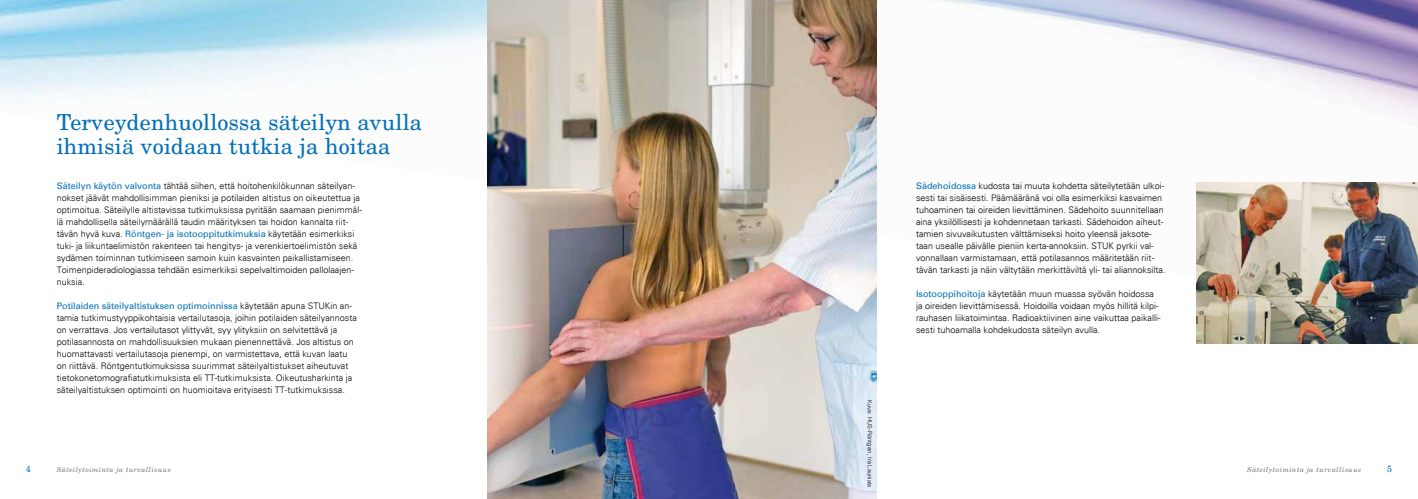
<style>
.page{position:relative;width:1418px;height:499px;background:#fff}
.page>*{position:absolute;margin:0;border:0;box-sizing:border-box;transform-origin:0 0}
.t1{font:22px/24px "New Century Schlbk LT Std";letter-spacing:.01em;color:#006fb7}
.t2{font:300 9px/12px "Univers";color:#000}
.t3{font:9px "New Century Schlbk LT Std";color:#006fb7}
.t4{font:italic 7px "New Century Schlbk LT Std";letter-spacing:.07em;color:#707172}
.t5{font:300 6px "Univers";color:#000}
.s1{font-weight:400;color:#006fb7}
</style>
<div class="page">
<img style="left:0;top:0;width:1417px;height:291px">
<img style="left:487px;top:0;width:389px;height:499px">
<img style="left:1196px;top:183px;width:221px;height:161px">
<h1 class="t1" style="left:57px;top:110px;width:367px">Terveydenhuollossa säteilyn avulla ihmisiä voidaan tutkia ja hoitaa</h1>
<p class="t2" style="left:57px;top:179px;width:307px"><span class="s1">Säteilyn käytön valvonta</span> tähtää siihen, että hoitohenkilökunnan säteilyan&shy;nokset jäävät mahdollisimman pieniksi ja potilaiden altistus on oikeutettua ja optimoitua. Säteilylle altistavissa tutkimuksissa pyritään saamaan pienimmäl&shy;lä mahdollisella säteilymäärällä taudin määrityksen tai hoidon kannalta riit&shy;tävän hyvä kuva. <span class="s1">Röntgen- ja isotooppitutkimuksia</span> käytetään esimerkiksi tuki- ja liikuntaelimistön rakenteen tai hengitys- ja verenkiertoelimistön sekä sydämen toiminnan tutkimiseen samoin kuin kasvainten paikallistamiseen.<br>Toimenpideradiologiassa tehdään esimerkiksi sepelvaltimoiden pallolaajen&shy;nuksia.</p>
<p class="t2" style="left:57px;top:299px;width:302px"><span class="s1">Potilaiden säteilyaltistuksen optimoinnissa</span> käytetään apuna STUKin an&shy;tamia tutkimustyyppikohtaisia vertailutasoja, joihin potilaiden säteilyannosta on verrattava. Jos vertailutasot ylittyvät, syy ylityksiin on selvitettävä ja potilasannosta on mahdollisuuksien mukaan pienennettävä. Jos altistus on huomattavasti vertailutasoja pienempi, on varmistettava, että kuvan laatu on riittävä. Röntgentutkimuksissa suurimmat säteilyaltistukset aiheutuvat tietokonetomografiatutkimuksista eli TT-tutkimuksista. Oikeutusharkinta ja säteilyaltistuksen optimointi on huomioitava erityisesti TT-tutkimuksissa.</p>
<p class="t2" style="left:916px;top:180px;width:251px"><span class="s1">Sädehoidossa</span> kudosta tai muuta kohdetta säteilytetään ulkoi&shy;sesti tai sisäisesti. Päämääränä voi olla esimerkiksi kasvaimen tuhoaminen tai oireiden lievittäminen. Sädehoito suunnitellaan aina yksilöllisesti ja kohdennetaan tarkasti. Sädehoidon aiheut&shy;tamien sivuvaikutusten välttämiseksi hoito yleensä jaksote&shy;taan usealle päivälle pieniin kerta-annoksiin. STUK pyrkii val&shy;vonnallaan varmistamaan, että potilasannos määritetään riit&shy;tävän tarkasti ja näin vältytään merkittäviltä yli- tai aliannoksilta.</p>
<p class="t2" style="left:916px;top:288px;width:246px"><span class="s1">Isotooppihoitoja</span> käytetään muun muassa syövän hoidossa ja oireiden lievittämisessä. Hoidoilla voidaan myös hillitä kilpi&shy;rauhasen liikatoimintaa. Radioaktiivinen aine vaikuttaa paikalli&shy;sesti tuhoamalla kohdekudosta säteilyn avulla.</p>
<p class="t5" style="left:873px;top:400px;width:88px;rotate:90deg">Kuva: HUS-Röntgen, Ira Launiala</p>
<p class="t3" style="left:26px;top:464px;width:7px">4</p>
<p class="t4" style="left:57px;top:465px;width:116px">Säteilytoiminta ja turvallisuus</p>
<p class="t4" style="left:1247px;top:465px;width:116px">Säteilytoiminta ja turvallisuus</p>
<p class="t3" style="left:1386px;top:464px;width:7px">5</p>
</div>
